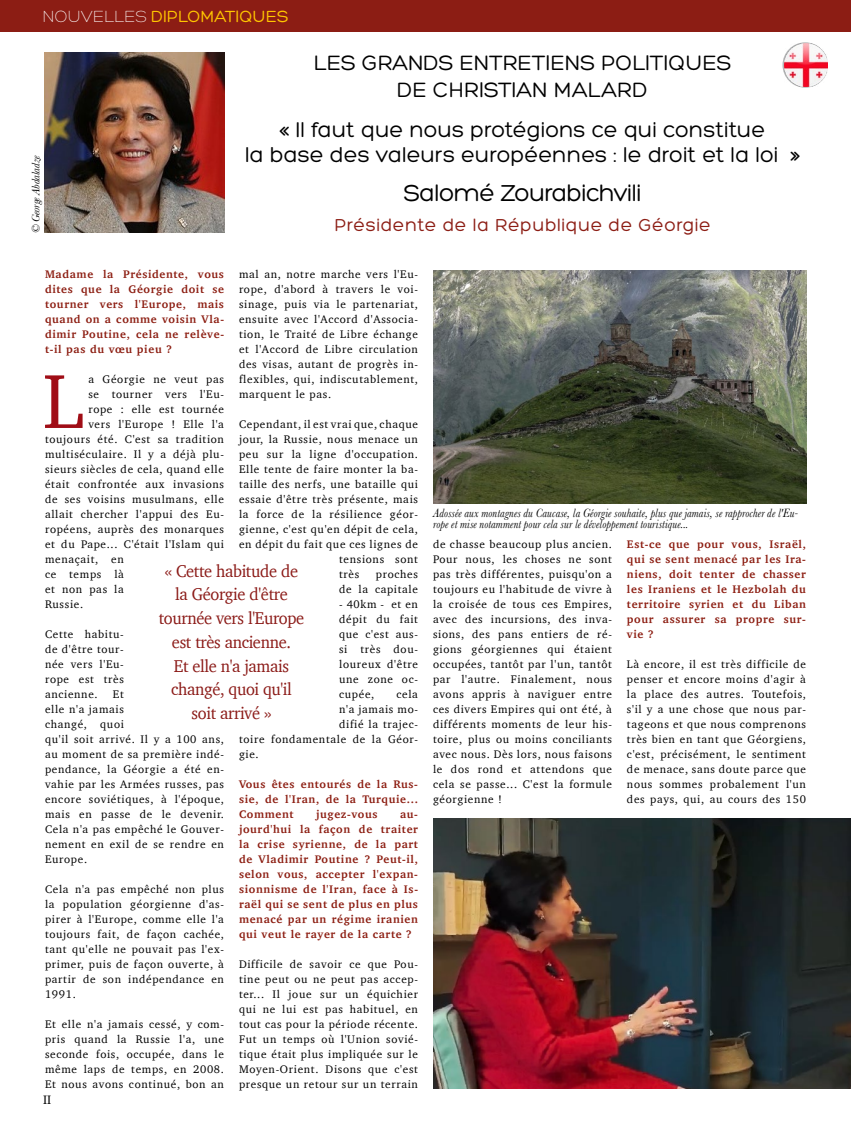
<style>
.page{position:relative;width:851px;height:1134px;background:#fff}
.page>*{position:absolute;margin:0;border:0;box-sizing:border-box;transform-origin:0 0}
.t1{font:78.38px "Charter";color:#a00d16}
.t2{font:25px "Hero";letter-spacing:-.025em;color:#000}
.t3{font:22.5px/27px "Hero";color:#000;text-align:center}
.t4{font:18.75px "Hero";letter-spacing:.03em;color:#8c1d14}
.t5{font:17.5px/23.8px "Charter";letter-spacing:-.02em;color:#8b1a17;text-align:center;scale:.94 1}
.t6{font:17.5px "Hero";color:#ffc600}
.t7{font:italic 12.5px/11.2px "Baskerville";letter-spacing:.015em;color:#000;scale:.88 1}
.t8{font:12.5px "Charter";color:#000}
.t9{font:11.25px/15px "Charter";letter-spacing:.06em;color:#000;text-align:justify}
.t10{font:700 11.25px/15px "Charter";letter-spacing:.06em;color:#8c1d11;text-align:justify}
.t11{font:italic 11.25px "Baskerville";letter-spacing:-.01em;color:#000}
.s1{font-weight:300;color:#fff}
</style>
<div class="page">
<div style="left:0;top:0;width:850px;height:32px;background:#8c1d14"></div>
<img style="left:45px;top:53px;width:179px;height:180px">
<svg style="left:782px;top:42px;width:45px;height:46px"></svg>
<img style="left:784px;top:43px;width:43px;height:44px">
<img style="left:433px;top:818px;width:417px;height:271px">
<img style="left:433px;top:271px;width:373px;height:232px">
<h3 class="t6" style="left:43px;top:7px;width:247px"><span class="s1">NOUVELLES</span> DIPLOMATIQUES</h3>
<p class="t11" style="left:28px;top:233px;width:79px;rotate:-90deg">© George Abdaladze</p>
<h3 class="t3" style="left:314px;top:49px;width:419px">LES GRANDS ENTRETIENS POLITIQUES<br>DE CHRISTIAN MALARD</h3>
<h3 class="t3" style="left:245px;top:117px;width:556px;line-height:25.2px">« Il faut que nous protégions ce qui constitue<br>la base des valeurs européennes : le droit et la loi »</h3>
<h2 class="t2" style="left:403px;top:180px;width:239px">Salomé Zourabichvili</h2>
<h3 class="t4" style="left:334px;top:215px;width:378px">Présidente de la République de Géorgie</h3>
<p class="t9" style="left:239px;top:266px;width:180px">mal an, notre marche vers l'Eu&shy;rope, d'abord à travers le voi&shy;sinage, puis via le partenariat, ensuite avec l'Accord d'Associa&shy;tion, le Traité de Libre échange et l'Accord de Libre circulation des visas, autant de progrès in&shy;flexibles, qui, indiscutablement, marquent le pas.</p>
<p class="t9" style="left:239px;top:416px;width:180px">Cependant, il est vrai que, chaque</p>
<p class="t9" style="left:239px;top:431px;width:180px">jour, la Russie, nous menace un</p>
<p class="t9" style="left:239px;top:446px;width:180px">peu sur la ligne d'occupation.</p>
<p class="t9" style="left:239px;top:461px;width:180px">Elle tente de faire monter la ba-</p>
<p class="t9" style="left:239px;top:476px;width:180px">taille des nerfs, une bataille qui</p>
<p class="t9" style="left:239px;top:491px;width:180px">essaie d'être très présente, mais</p>
<p class="t9" style="left:239px;top:506px;width:180px">la force de la résilience géor-</p>
<p class="t9" style="left:239px;top:521px;width:180px">gienne, c'est qu'en dépit de cela,</p>
<p class="t9" style="left:239px;top:536px;width:180px">en dépit du fait que ces lignes de</p>
<p class="t9" style="left:339px;top:551px;width:80px">tensions sont</p>
<p class="t9" style="left:339px;top:566px;width:22px">très</p>
<p class="t10" style="left:45px;top:266px;width:180px">Madame la Présidente, vous dites que la Géorgie doit se tourner vers l'Europe, mais quand on a comme voisin Vla&shy;dimir Poutine, cela ne relève&shy;t-il pas du vœu pieu ?</p>
<h1 class="t1" style="left:43px;top:334px;width:42px">L</h1>
<p class="t9" style="left:88px;top:371px;width:137px">a Géorgie ne veut pas</p>
<p class="t9" style="left:88px;top:386px;width:137px">se tourner vers l'Eu-</p>
<p class="t9" style="left:88px;top:401px;width:137px">rope : elle est tournée</p>
<p class="t9" style="left:88px;top:416px;width:137px">vers l'Europe ! Elle l'a</p>
<p class="t9" style="left:45px;top:431px;width:180px">toujours été. C'est sa tradition</p>
<p class="t9" style="left:45px;top:446px;width:180px">multiséculaire. Il y a déjà plu-</p>
<p class="t9" style="left:45px;top:461px;width:180px">sieurs siècles de cela, quand elle</p>
<p class="t9" style="left:45px;top:476px;width:180px">était confrontée aux invasions</p>
<p class="t9" style="left:45px;top:491px;width:180px">de ses voisins musulmans, elle</p>
<p class="t9" style="left:45px;top:506px;width:180px">allait chercher l'appui des Eu-</p>
<p class="t9" style="left:45px;top:521px;width:180px">ropéens, auprès des monarques</p>
<p class="t9" style="left:45px;top:536px;width:180px">et du Pape... C'était l'Islam qui</p>
<p class="t9" style="left:45px;top:551px;width:80px">menaçait, en</p>
<p class="t9" style="left:45px;top:566px;width:80px">ce temps là</p>
<p class="t9" style="left:45px;top:581px;width:80px">et non pas la</p>
<p class="t9" style="left:45px;top:596px;width:40px">Russie.</p>
<p class="t9" style="left:45px;top:626px;width:80px">Cette habitu&shy;de d'être tour&shy;née vers l'Eu&shy;rope est très ancienne.</p>
<h3 class="t5" style="left:159px;top:559px;width:156px">« Cette habitude de la Géorgie d'être tournée vers l'Europe est très ancienne.<br>Et elle n'a jamais changé, quoi qu'il soit arrivé »</h3>
<p class="t9" style="left:339px;top:566px;width:80px;text-align:right">proches<br>de la capitale</p>
<p class="t9" style="left:339px;top:596px;width:80px">- 40km - et en dépit du fait que c'est aus&shy;si très dou&shy;loureux d'être une zone oc&shy;cupée,</p>
<p class="t9" style="left:396px;top:686px;width:23px">cela</p>
<p class="t9" style="left:339px;top:701px;width:80px">n'a jamais mo-</p>
<p class="t9" style="left:339px;top:716px;width:80px">difié la trajec-</p>
<p class="t9" style="left:239px;top:731px;width:180px">toire fondamentale de la Géor-</p>
<p class="t9" style="left:239px;top:746px;width:21px">gie.</p>
<p class="t10" style="left:239px;top:776px;width:180px">Vous êtes entourés de la Rus&shy;sie, de l'Iran, de la Turquie...<br>Comment</p>
<p class="t9" style="left:45px;top:686px;width:180px;text-align:left;text-indent:68px">Et<br>elle n'a jamais<br>changé, quoi<br>qu'il soit arrivé. Il y a 100 ans, au moment de sa première indé&shy;pendance, la Géorgie a été en&shy;vahie par les Armées russes, pas encore soviétiques, à l'époque, mais en passe de le devenir.<br>Cela n'a pas empêché le Gouver&shy;nement en exil de se rendre en<br>Europe.</p>
<p class="t9" style="left:45px;top:881px;width:180px">Cela n'a pas empêché non plus la population géorgienne d'as&shy;pirer à l'Europe, comme elle l'a toujours fait, de façon cachée, tant qu'elle ne pouvait pas l'ex&shy;primer, puis de façon ouverte, à partir de son indépendance en 1991.</p>
<p class="t9" style="left:45px;top:1016px;width:180px">Et elle n'a jamais cessé, y com&shy;pris quand la Russie l'a, une seconde fois, occupée, dans le même laps de temps, en 2008.<br>Et nous avons continué, bon an</p>
<p class="t10" style="left:316px;top:806px;width:63px">jugez-vous</p>
<p class="t10" style="left:239px;top:806px;width:180px;text-indent:161px">au&shy;jourd'hui la façon de traiter la crise syrienne, de la part de Vladimir Poutine ? Peut-il, selon vous, accepter l'expan&shy;sionnisme de l'Iran, face à Is&shy;raël qui se sent de plus en plus menacé par un régime iranien qui veut le rayer de la carte ?</p>
<p class="t9" style="left:239px;top:956px;width:180px">Difficile de savoir ce que Pou&shy;tine peut ou ne peut pas accep&shy;ter... Il joue sur un équichier qui ne lui est pas habituel, en tout cas pour la période récente.<br>Fut un temps où l'Union sovié&shy;tique était plus impliquée sur le Moyen-Orient. Disons que c'est presque un retour sur un terrain</p>
<p class="t8" style="left:43px;top:1089px;width:10px">II</p>
<p class="t7" style="left:433px;top:507px;width:416px">Adossée aux montagnes du Caucase, la Géorgie souhaite, plus que jamais, se rapprocher de l'Eu&shy;rope et mise notamment pour cela sur le développement touristique...</p>
<p class="t9" style="left:433px;top:536px;width:180px">de chasse beaucoup plus ancien.<br>Pour nous, les choses ne sont pas très différentes, puisqu'on a toujours eu l'habitude de vivre à la croisée de tous ces Empires, avec des incursions, des inva&shy;sions, des pans entiers de ré&shy;gions géorgiennes qui étaient occupées, tantôt par l'un, tantôt par l'autre. Finalement, nous avons appris à naviguer entre ces divers Empires qui ont été, à différents moments de leur his&shy;toire, plus ou moins conciliants avec nous. Dès lors, nous faisons le dos rond et attendons que cela se passe... C'est la formule géorgienne !</p>
<p class="t10" style="left:627px;top:536px;width:180px">Est-ce que pour vous, Israël, qui se sent menacé par les Ira&shy;niens, doit tenter de chasser les Iraniens et le Hezbolah du territoire syrien et du Liban pour assurer sa propre sur&shy;vie ?</p>
<p class="t9" style="left:627px;top:656px;width:180px">Là encore, il est très difficile de penser et encore moins d'agir à la place des autres. Toutefois, s'il y a une chose que nous par&shy;tageons et que nous comprenons très bien en tant que Géorgiens, c'est, précisément, le sentiment de menace, sans doute parce que nous sommes probalement l'un des pays, qui, au cours des 150</p>
</div>
